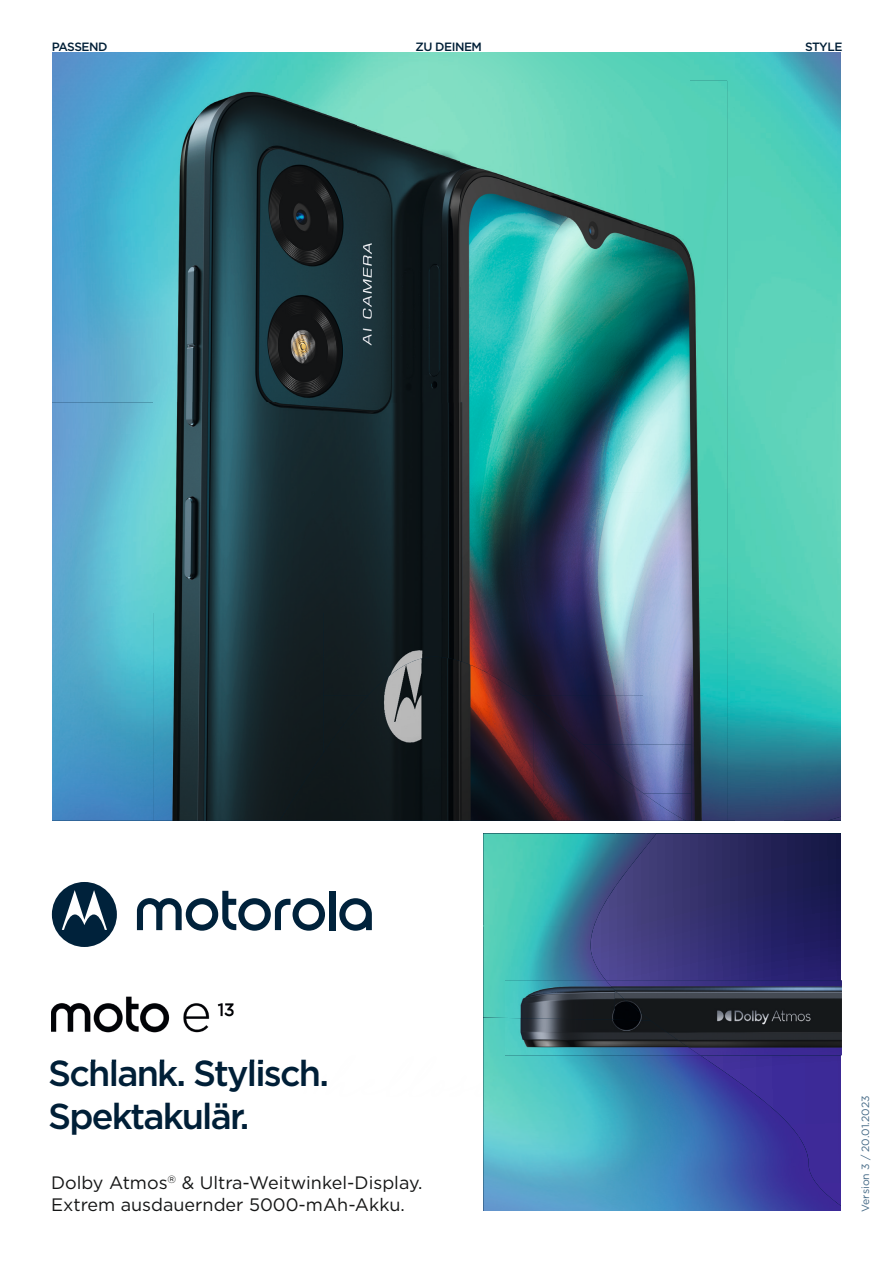
<style>
.page{position:relative;width:893px;height:1263px;background:#fff}
.page>*{position:absolute;margin:0;border:0;box-sizing:border-box;transform-origin:0 0}
.t1{font:500 36px/43.5px "Gotham";letter-spacing:-.05em;color:#001f37}
.t2{font:18px/21.6px "Gotham";color:#151616}
.t3{font:500 12px "Gotham";letter-spacing:-.04em;color:#001f37}
.t4{font:10.5px "Gotham";color:#436885}
</style>
<div class="page">
<img style="left:52px;top:52px;width:408px;height:351px">
<img style="left:460px;top:52px;width:229px;height:29px">
<img style="left:689px;top:52px;width:46px;height:769px">
<img style="left:735px;top:52px;width:46px;height:769px">
<img style="left:781px;top:52px;width:46px;height:769px">
<img style="left:827px;top:52px;width:14px;height:769px">
<img style="left:52px;top:403px;width:101px;height:418px">
<svg style="left:606px;top:833px;width:236px;height:339px;background:#2e296f"></svg>
<svg style="left:606px;top:847px;width:50px;height:132px;background:#474183"></svg>
<img style="left:483px;top:833px;width:133px;height:95px">
<img style="left:483px;top:1018px;width:225px;height:193px">
<img style="left:483px;top:925px;width:123px;height:93px">
<img style="left:615px;top:833px;width:32px;height:54px">
<img style="left:645px;top:833px;width:11px;height:14px">
<img style="left:676px;top:833px;width:32px;height:6px">
<img style="left:706px;top:1172px;width:135px;height:39px">
<img style="left:706px;top:1081px;width:93px;height:94px">
<img style="left:706px;top:1059px;width:34px;height:24px">
<img style="left:798px;top:1135px;width:13px;height:40px">
<svg style="left:339px;top:898px;width:33px;height:33px"></svg>
<div style="left:329px;top:891px;width:6px;height:40px;background:#00223b"></div>
<svg style="left:137px;top:891px;width:188px;height:40px"></svg>
<svg style="left:52px;top:882px;width:65px;height:65px"></svg>
<img style="left:615px;top:980px;width:227px;height:75px">
<img style="left:505px;top:1018px;width:195px;height:37px">
<img style="left:505px;top:980px;width:110px;height:40px">
<img style="left:615px;top:990px;width:35px;height:30px">
<img style="left:325px;top:753px;width:5px;height:68px">
<img style="left:330px;top:698px;width:203px;height:123px">
<img style="left:533px;top:747px;width:51px;height:74px">
<img style="left:584px;top:795px;width:51px;height:26px">
<img style="left:635px;top:795px;width:9px;height:26px">
<img style="left:153px;top:81px;width:307px;height:322px">
<img style="left:460px;top:81px;width:184px;height:617px">
<img style="left:644px;top:81px;width:45px;height:615px">
<img style="left:689px;top:81px;width:38px;height:740px">
<img style="left:153px;top:403px;width:170px;height:209px">
<img style="left:153px;top:612px;width:172px;height:209px">
<img style="left:323px;top:403px;width:139px;height:295px">
<div style="left:323px;top:696px;width:45px;height:57px;background:#121b1e"></div>
<img style="left:523px;top:696px;width:168px;height:51px">
<img style="left:583px;top:745px;width:108px;height:50px">
<img style="left:644px;top:793px;width:47px;height:28px">
<img style="left:51px;top:996px;width:183px;height:37px">
<img style="left:56px;top:1059px;width:207px;height:2px">
<p class="t3" style="left:52px;top:42px;width:57px">PASSEND</p>
<p class="t3" style="left:416px;top:42px;width:68px">ZU DEINEM</p>
<p class="t3" style="left:805px;top:42px;width:39px">STYLE</p>
<h1 class="t1" style="left:48px;top:1053px;width:282px">Schlank. Stylisch.<br>Spektakulär.</h1>
<p class="t2" style="left:51px;top:1173px;width:373px">Dolby Atmos<sup>®</sup> &amp; Ultra-Weitwinkel-Display.<br>Extrem ausdauernder 5000-mAh-Akku.</p>
<p class="t4" style="left:861px;top:1212px;width:118px;rotate:-90deg">Version 3 / 20.01.2023</p>
</div>
